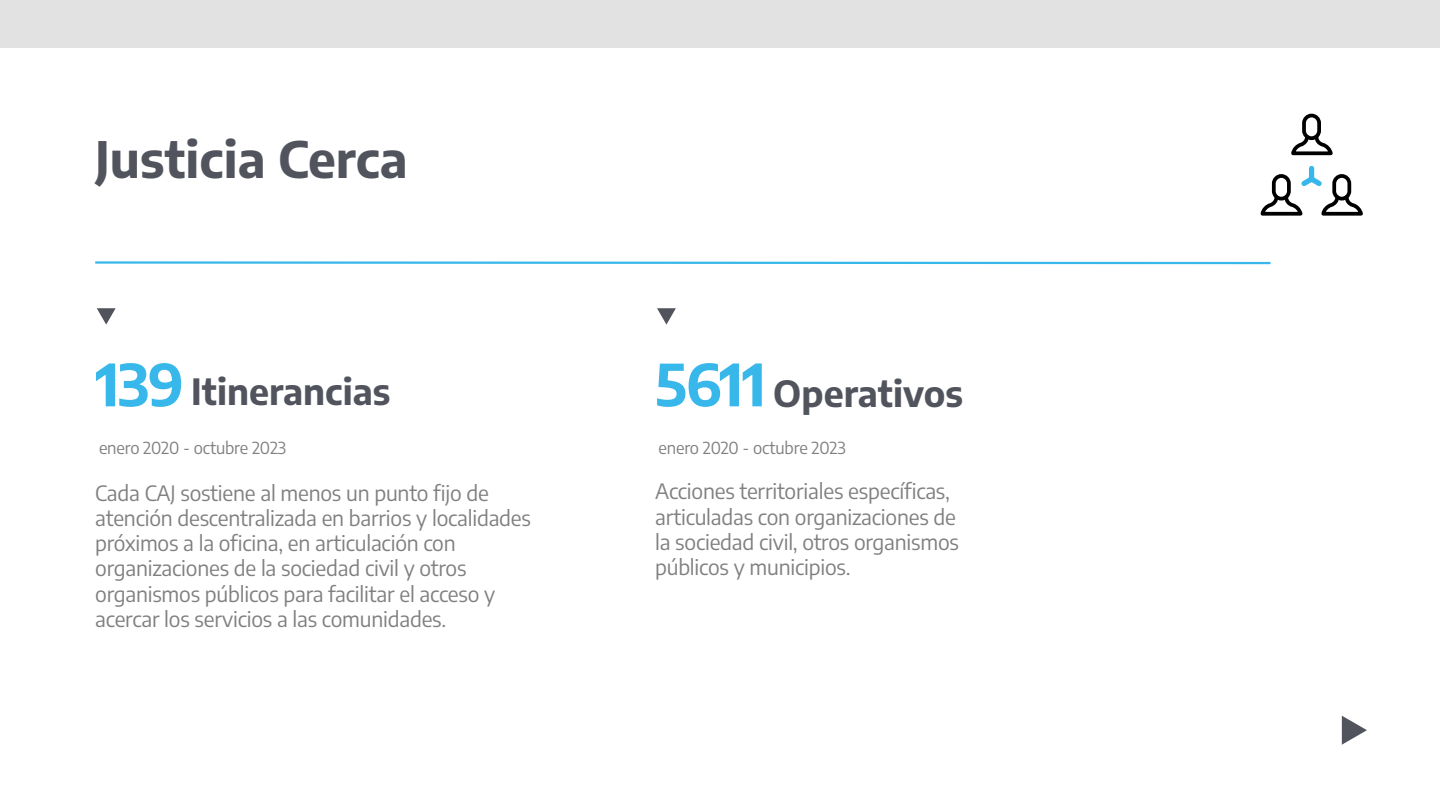
<style>
.page{position:relative;width:1440px;height:810px;background:#fff}
.page>*{position:absolute;margin:0;border:0;box-sizing:border-box;transform-origin:0 0}
.t1{font:700 57.68px "Encode Sans";letter-spacing:-.02em;color:#37b7ea}
.t2{font:700 49.95px "Encode Sans";color:#51545d}
.t3{font:700 36px "Encode Sans";color:#51545d}
.t4{font:21px/25.2px "Encode Sans";letter-spacing:-.01em;color:#808080}
.t5{font:16.5px "Encode Sans";letter-spacing:-.01em;color:#808080}
</style>
<div class="page">
<div style="left:0;top:0;width:1440px;height:47px;background:#e2e2e2"></div>
<svg style="left:95px;top:261px;width:1176px;height:4px"></svg>
<div style="left:1309px;top:168px;width:5px;height:12px;background:#37b7ea"></div>
<svg style="left:1291px;top:134px;width:42px;height:22px"></svg>
<div style="left:1302px;top:114px;width:19px;height:26px;border:4px solid #000;border-radius:8px"></div>
<svg style="left:1260px;top:173px;width:103px;height:43px"></svg>
<div style="left:1272px;top:174px;width:19px;height:27px;border:4px solid #000;border-radius:8px"></div>
<svg style="left:97px;top:308px;width:19px;height:17px"></svg>
<svg style="left:657px;top:308px;width:19px;height:17px"></svg>
<svg style="left:1342px;top:716px;width:25px;height:29px"></svg>
<h2 class="t2" style="left:95px;top:125px;width:314px">Justicia Cerca</h2>
<h1 class="t1" style="left:95px;top:345px;width:90px">139</h1>
<h1 class="t1" style="left:655px;top:345px;width:112px">5611</h1>
<h3 class="t3" style="left:191px;top:367px;width:201px">Itinerancias</h3>
<h3 class="t3" style="left:773px;top:369px;width:191px">Operativos</h3>
<p class="t5" style="left:99px;top:437px;width:189px">enero 2020 - octubre 2023</p>
<p class="t5" style="left:658px;top:437px;width:189px">enero 2020 - octubre 2023</p>
<p class="t4" style="left:95px;top:479px;width:437px">Cada CAJ sostiene al menos un punto fijo de atención descentralizada en barrios y localidades próximos a la oficina, en articulación con organizaciones de la sociedad civil y otros organismos públicos para facilitar el acceso y acercar los servicios a las comunidades.</p>
<p class="t4" style="left:655px;top:478px;width:305px">Acciones territoriales específicas, articuladas con organizaciones de la sociedad civil, otros organismos públicos y municipios.</p>
</div>
